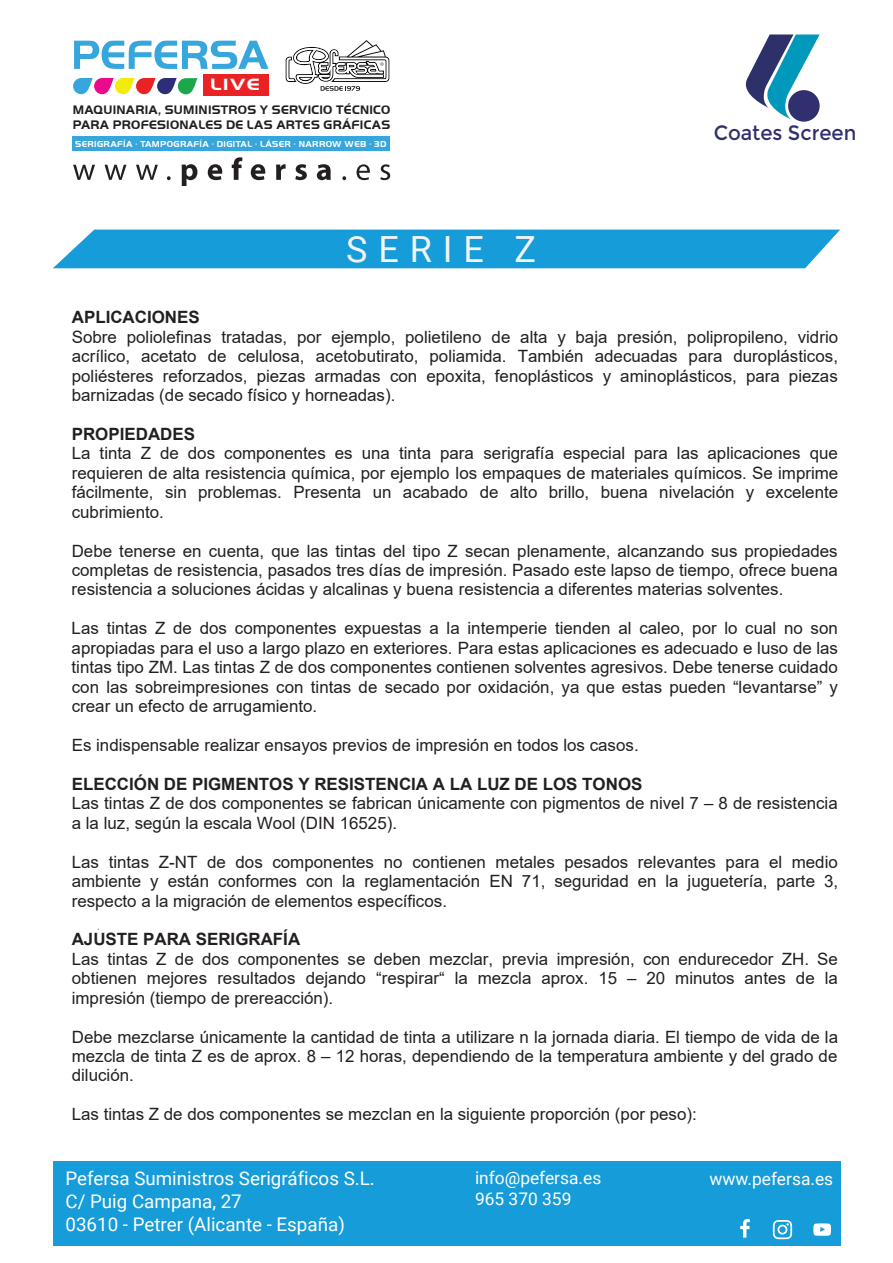
<style>
.page{position:relative;width:893px;height:1263px;background:#fff}
.page>*{position:absolute;margin:0;border:0;box-sizing:border-box;transform-origin:0 0}
.t1{font:36px "Roboto";letter-spacing:.3em;color:#f2f3f4}
.t2{font:20.7px "Montserrat";color:#30306e;scale:.95 1}
.t3{font:18.75px/22.5px "Roboto";color:#fff}
.t4{font:17.4px/20.9px "Roboto";color:#fff}
.t5{font:16.95px/19.5px "Arial";color:#231f20;text-align:justify}
.t6{font:700 16.95px "Arial";color:#231f20}
.t7{font:700 16.95px "Handel Got D";color:#fff;scale:1.26 1}
.t8{font:700 12.75px "Handel Got D";letter-spacing:.02em;color:#231f20}
.t9{font:700 8.85px "Handel Got D";letter-spacing:.04em;color:#fff}
</style>
<div class="page">
<div style="left:203px;top:74px;width:65px;height:21px;background:#eb2223"></div>
<div style="left:73px;top:136px;width:317px;height:15px;background:#36a6dd"></div>
<svg style="left:73px;top:165px;width:22px;height:15px"></svg>
<svg style="left:105px;top:165px;width:21px;height:15px"></svg>
<svg style="left:136px;top:165px;width:22px;height:15px"></svg>
<svg style="left:167px;top:176px;width:4px;height:4px"></svg>
<svg style="left:182px;top:164px;width:15px;height:22px"></svg>
<svg style="left:208px;top:164px;width:14px;height:16px"></svg>
<svg style="left:232px;top:157px;width:10px;height:23px"></svg>
<svg style="left:251px;top:164px;width:14px;height:16px"></svg>
<svg style="left:276px;top:164px;width:10px;height:16px"></svg>
<svg style="left:295px;top:164px;width:12px;height:16px"></svg>
<svg style="left:317px;top:164px;width:14px;height:16px"></svg>
<svg style="left:342px;top:176px;width:4px;height:4px"></svg>
<svg style="left:357px;top:164px;width:13px;height:16px"></svg>
<svg style="left:380px;top:164px;width:10px;height:16px"></svg>
<svg style="left:286px;top:40px;width:103px;height:51px"></svg>
<svg style="left:74px;top:41px;width:194px;height:28px"></svg>
<svg style="left:73px;top:78px;width:124px;height:16px"></svg>
<svg style="left:788px;top:90px;width:32px;height:32px"></svg>
<svg style="left:745px;top:35px;width:75px;height:84px"></svg>
<div style="left:53px;top:230px;width:787px;height:38px;background:#169cd8"></div>
<div style="left:53px;top:1161px;width:787px;height:84px;background:#169cd8"></div>
<svg style="left:773px;top:1220px;width:19px;height:19px"></svg>
<svg style="left:813px;top:1223px;width:18px;height:13px"></svg>
<svg style="left:740px;top:1219px;width:10px;height:18px"></svg>
<p class="t7" style="left:210px;top:75px;width:41px">LIVE</p>
<p class="t8" style="left:73px;top:102px;width:319px">MAQUINARIA, SUMINISTROS Y SERVICIO TÉCNICO</p>
<p class="t8" style="left:73px;top:117px;width:319px">PARA PROFESIONALES DE LAS ARTES GRÁFICAS</p>
<p class="t9" style="left:75px;top:139px;width:313px">SERIGRAFÍA · TAMPOGRAFÍA · DIGITAL · LÁSER · NARROW WEB · 3D</p>
<h1 class="t1" style="left:346px;top:224px;width:191px">SERIE Z</h1>
<p class="t2" style="left:714px;top:121px;width:152px">Coates Screen</p>
<p class="t6" style="left:72px;top:305px;width:129px">APLICACIONES</p>
<p class="t5" style="left:72px;top:327px;width:768px">Sobre poliolefinas tratadas, por ejemplo, polietileno de alta y baja presión, polipropileno, vidrio acrílico, acetato de celulosa, acetobutirato, poliamida. También adecuadas para duroplásticos, poliésteres reforzados, piezas armadas con epoxita, fenoplásticos y aminoplásticos, para piezas barnizadas (de secado físico y horneadas).</p>
<p class="t6" style="left:72px;top:422px;width:125px">PROPIEDADES</p>
<p class="t5" style="left:72px;top:443px;width:768px">La tinta Z de dos componentes es una tinta para serigrafía especial para las aplicaciones que requieren de alta resistencia química, por ejemplo los empaques de materiales químicos. Se imprime fácilmente, sin problemas. Presenta un acabado de alto brillo, buena nivelación y excelente cubrimiento.</p>
<p class="t5" style="left:72px;top:541px;width:768px">Debe tenerse en cuenta, que las tintas del tipo Z secan plenamente, alcanzando sus propiedades completas de resistencia, pasados tres días de impresión. Pasado este lapso de tiempo, ofrece buena resistencia a soluciones ácidas y alcalinas y buena resistencia a diferentes materias solventes.</p>
<p class="t5" style="left:72px;top:619px;width:768px">Las tintas Z de dos componentes expuestas a la intemperie tienden al caleo, por lo cual no son apropiadas para el uso a largo plazo en exteriores. Para estas aplicaciones es adecuado e luso de las tintas tipo ZM. Las tintas Z de dos componentes contienen solventes agresivos. Debe tenerse cuidado con las sobreimpresiones con tintas de secado por oxidación, ya que estas pueden “levantarse” y crear un efecto de arrugamiento.</p>
<p class="t5" style="left:72px;top:735px;width:568px">Es indispensable realizar ensayos previos de impresión en todos los casos.</p>
<p class="t6" style="left:72px;top:772px;width:572px">ELECCIÓN DE PIGMENTOS Y RESISTENCIA A LA LUZ DE LOS TONOS</p>
<p class="t5" style="left:72px;top:793px;width:767px">Las tintas Z de dos componentes se fabrican únicamente con pigmentos de nivel 7 – 8 de resistencia a la luz, según la escala Wool (DIN 16525).</p>
<p class="t5" style="left:72px;top:852px;width:768px">Las tintas Z-NT de dos componentes no contienen metales pesados relevantes para el medio ambiente y están conformes con la reglamentación EN 71, seguridad en la juguetería, parte 3, respecto a la migración de elementos específicos.</p>
<p class="t6" style="left:72px;top:927px;width:230px">AJUSTE PARA SERIGRAFÍA</p>
<p class="t5" style="left:72px;top:949px;width:768px">Las tintas Z de dos componentes se deben mezclar, previa impresión, con endurecedor ZH. Se obtienen mejores resultados dejando “respirar“ la mezcla aprox. 15 – 20 minutos antes de la impresión (tiempo de prereacción).</p>
<p class="t5" style="left:72px;top:1027px;width:768px">Debe mezclarse únicamente la cantidad de tinta a utilizare n la jornada diaria. El tiempo de vida de la mezcla de tinta Z es de aprox. 8 – 12 horas, dependiendo de la temperatura ambiente y del grado de dilución.</p>
<p class="t5" style="left:72px;top:1104px;width:627px">Las tintas Z de dos componentes se mezclan en la siguiente proporción (por peso):</p>
<p class="t3" style="left:65px;top:1167px;width:311px">Pefersa Suministros Serigráficos S.L.<br>C/ Puig Campana, 27<br>03610 - Petrer (Alicante - España)</p>
<p class="t4" style="left:475px;top:1167px;width:128px">info@pefersa.es<br>965 370 359</p>
<p class="t4" style="left:709px;top:1168px;width:125px">www.pefersa.es</p>
</div>
